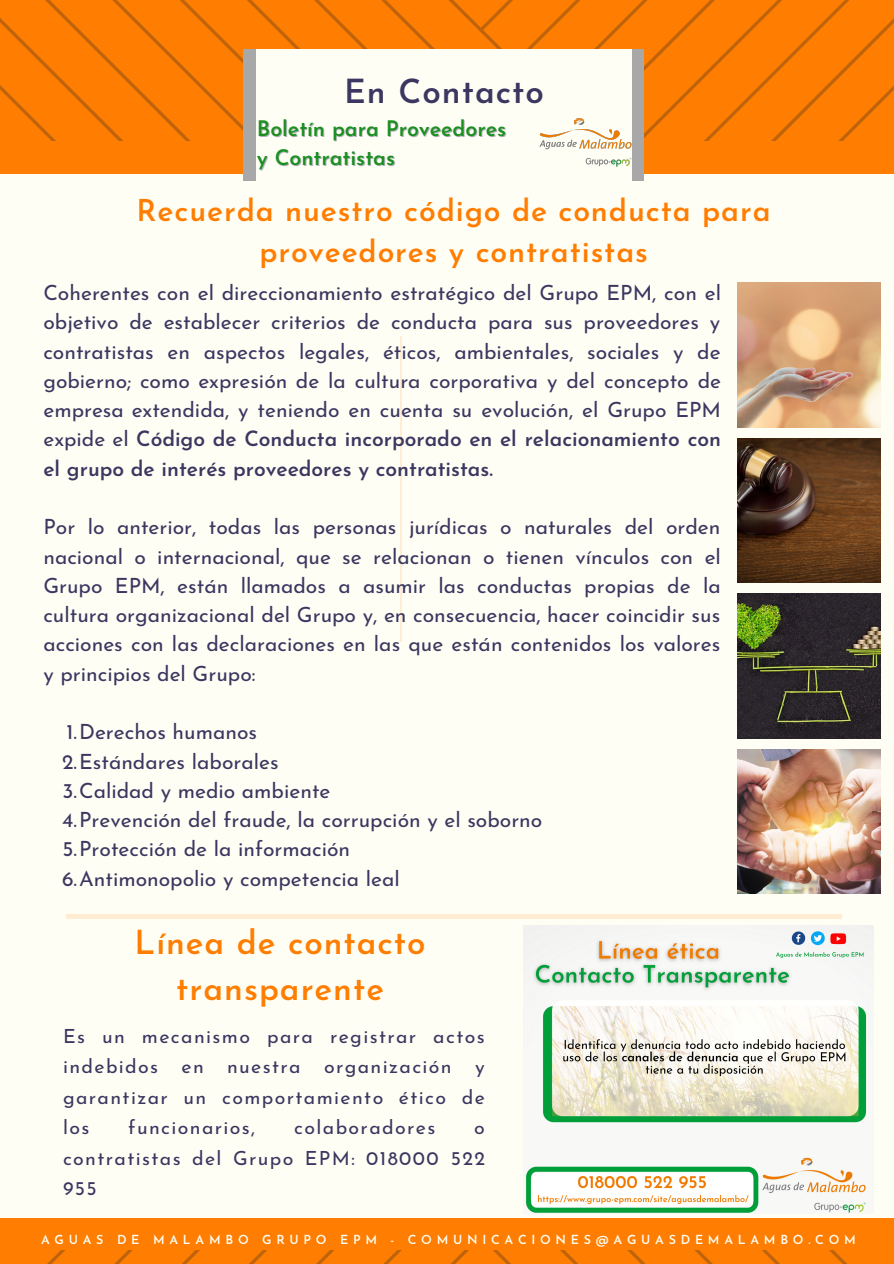
<style>
.page{position:relative;width:894px;height:1264px;background:#fff}
.page>*{position:absolute;margin:0;border:0;box-sizing:border-box;transform-origin:0 0}
.t1{font:600 33.15px "Josefin Sans";letter-spacing:.03em;color:#3b3760}
.t2{font:600 33px/46.2px "Josefin Sans";letter-spacing:.03em;color:#ff7d00;text-align:center}
.t3{font:600 30px/41.7px "Josefin Sans";letter-spacing:.03em;color:#ff7d00;text-align:center}
.t4{font:600 21.3px "Josefin Sans";color:#1a9020}
.t5{font:21px/29.2px "Josefin Sans";color:#3b3760;text-align:justify}
.t6{font:19.5px/30.5px "Josefin Sans";letter-spacing:.07em;color:#3b3760;text-align:justify}
.t7{font:600 12.45px "Josefin Sans";letter-spacing:.38em;color:#fffef5}
.s1{font-weight:600}
</style>
<div class="page">
<img style="left:0;top:0;width:893px;height:1263px">
<div style="left:0;top:153px;width:893px;height:1085px;background:#fffef5"></div>
<div style="left:0;top:1217px;width:893px;height:32px;background:#ff7d00"></div>
<div style="left:0;top:141px;width:893px;height:32px;background:#ff7d00"></div>
<div style="left:248px;top:50px;width:390px;height:130px;background:#fffef5"></div>
<div style="left:243px;top:50px;width:12px;height:130px;background:#a8a8a8"></div>
<div style="left:631px;top:50px;width:12px;height:130px;background:#a8a8a8"></div>
<hr style="left:66px;top:915px;width:775px;height:3px;background:#ff7d00">
<img style="left:539px;top:89px;width:115px;height:92px">
<hr style="left:400px;top:336px;width:2px;height:306px;background:#ff7d00">
<img style="left:737px;top:283px;width:143px;height:144px">
<img style="left:737px;top:438px;width:143px;height:144px">
<img style="left:737px;top:594px;width:143px;height:144px">
<img style="left:737px;top:749px;width:143px;height:144px">
<img style="left:523px;top:925px;width:350px;height:287px">
<p class="t1" style="left:344px;top:78px;width:201px">En Contacto</p>
<p class="t4" style="left:257px;top:120px;width:251px">Boletín para Proveedores</p>
<p class="t4" style="left:257px;top:149px;width:140px">y Contratistas</p>
<p class="t3" style="left:136px;top:192px;width:635px">Recuerda nuestro código de conducta para proveedores y contratistas</p>
<p class="t5" style="left:43px;top:280px;width:679px">Coherentes con el direccionamiento estratégico del Grupo EPM, con el objetivo de establecer criterios de conducta para sus proveedores y contratistas en aspectos legales, éticos, ambientales, sociales y de gobierno; como expresión de la cultura corporativa y del concepto de empresa extendida, y teniendo en cuenta su evolución, el Grupo EPM expide el <span class="s1">Código de Conducta incorporado en el relacionamiento con el grupo de interés proveedores y contratistas.</span></p>
<p class="t5" style="left:43px;top:514px;width:678px">Por lo anterior, todas las personas jurídicas o naturales del orden nacional o internacional, que se relacionan o tienen vínculos con el Grupo EPM, están llamados a asumir las conductas propias de la cultura organizacional del Grupo y, en consecuencia, hacer coincidir sus acciones con las declaraciones en las que están contenidos los valores y principios del Grupo:</p>
<p class="t5" style="left:67px;top:719px;width:192px">1.Derechos humanos</p>
<p class="t5" style="left:62px;top:748px;width:218px">2.Estándares laborales</p>
<p class="t5" style="left:62px;top:778px;width:269px">3.Calidad y medio ambiente</p>
<p class="t5" style="left:62px;top:807px;width:481px">4.Prevención del fraude, la corrupción y el soborno</p>
<p class="t5" style="left:62px;top:836px;width:289px">5.Protección de la información</p>
<p class="t5" style="left:62px;top:865px;width:339px">6.Antimonopolio y competencia leal</p>
<p class="t2" style="left:134px;top:922px;width:292px">Línea de contacto transparente</p>
<p class="t6" style="left:63px;top:1022px;width:423px">Es un mecanismo para registrar actos indebidos en nuestra organización y garantizar un comportamiento ético de los</p>
<p class="t6" style="left:128px;top:1114px;width:128px">funcionarios,</p>
<p class="t6" style="left:294px;top:1114px;width:142px">colaboradores</p>
<p class="t6" style="left:63px;top:1114px;width:423px;text-indent:411px">o contratistas del Grupo EPM: 018000 522<br>955</p>
<p class="t7" style="left:41px;top:1234px;width:815px">AGUAS DE MALAMBO GRUPO EPM - COMUNICACIONES@AGUASDEMALAMBO.COM</p>
</div>
